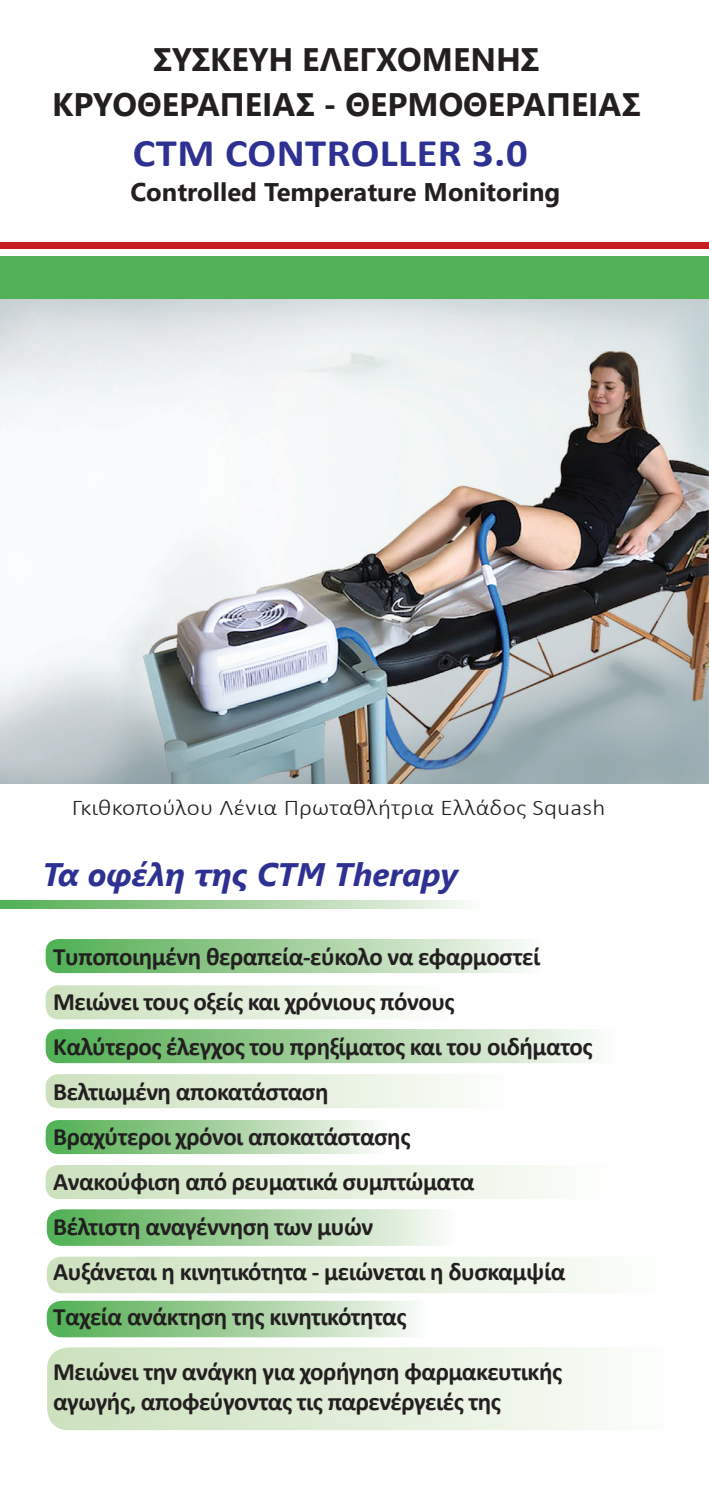
<style>
.page{position:relative;width:709px;height:1489px;background:#fff}
.page>*{position:absolute;margin:0;border:0;box-sizing:border-box;transform-origin:0 0}
.t1{font:700 39px "Calibri";letter-spacing:.01em;color:#2e3092;scale:1.09 1}
.t2{font:700 32.5px "Segoe UI";color:#231f20}
.t3{font:italic 700 32.5px "Segoe UI";color:#2e3092}
.t4{font:700 25.5px "Segoe UI";color:#231f20}
.t5{font:700 25px "Calibri";letter-spacing:-.02em;color:#231f20}
.t6{font:300 22.5px "Calibri";letter-spacing:.01em;color:#231f20;scale:1.11 1}
</style>
<div class="page">
<div style="left:0;top:256px;width:709px;height:44px;background:#50b156"></div>
<div style="left:0;top:242px;width:709px;height:6px;background:#c61c22"></div>
<svg style="left:47px;top:1347px;width:556px;height:82px;background:#e0ecd8"></svg>
<svg style="left:46px;top:1074px;width:413px;height:34px;background:#e0edd8"></svg>
<svg style="left:46px;top:1165px;width:501px;height:33px;background:#e0ecd8"></svg>
<svg style="left:47px;top:1256px;width:549px;height:36px;background:#e1edd8"></svg>
<svg style="left:46px;top:985px;width:359px;height:34px;background:#e0edd8"></svg>
<svg style="left:46px;top:1029px;width:549px;height:34px;background:#a2d09f"></svg>
<svg style="left:46px;top:1120px;width:329px;height:33px;background:#a2d09f"></svg>
<svg style="left:47px;top:1209px;width:394px;height:36px;background:#a3d19f"></svg>
<svg style="left:47px;top:1300px;width:368px;height:37px;background:#a4d1a1"></svg>
<svg style="left:46px;top:939px;width:479px;height:34px;background:#a2d09f"></svg>
<svg style="left:0;top:900px;width:466px;height:8px;background:#a2d09f"></svg>
<img style="left:0;top:300px;width:709px;height:483px">
<p class="t2" style="left:153px;top:29px;width:387px">ΣΥΣΚΕΥΗ ΕΛΕΓΧΟΜΕΝΗΣ</p>
<p class="t2" style="left:52px;top:74px;width:590px">ΚΡΥΟΘΕΡΑΠΕΙΑΣ - ΘΕΡΜΟΘΕΡΑΠΕΙΑΣ</p>
<p class="t1" style="left:133px;top:126px;width:364px">CTM CONTROLLER 3.0</p>
<p class="t4" style="left:130px;top:168px;width:431px">Controlled Temperature Monitoring</p>
<p class="t6" style="left:72px;top:793px;width:482px">Γκιθκοπούλου Λένια Πρωταθλήτρια Ελλάδος Squash</p>
<p class="t3" style="left:43px;top:843px;width:417px">Τα οφέλη της CTM Therapy</p>
<p class="t5" style="left:53px;top:938px;width:488px">Τυποποιημένη θεραπεία-εύκολο να εφαρμοστεί</p>
<p class="t5" style="left:53px;top:983px;width:403px">Μειώνει τους οξείς και χρόνιους πόνους</p>
<p class="t5" style="left:53px;top:1028px;width:541px">Καλύτερος έλεγχος του πρηξίματος και του οιδήματος</p>
<p class="t5" style="left:53px;top:1073px;width:277px">Βελτιωμένη αποκατάσταση</p>
<p class="t5" style="left:53px;top:1118px;width:359px">Βραχύτεροι χρόνοι αποκατάστασης</p>
<p class="t5" style="left:53px;top:1163px;width:423px">Ανακούφιση από ρευματικά συμπτώματα</p>
<p class="t5" style="left:53px;top:1208px;width:321px">Βέλτιστη αναγέννηση των μυών</p>
<p class="t5" style="left:53px;top:1253px;width:514px">Αυξάνεται η κινητικότητα - μειώνεται η δυσκαμψία</p>
<p class="t5" style="left:53px;top:1298px;width:355px">Ταχεία ανάκτηση της κινητικότητας</p>
<p class="t5" style="left:53px;top:1353px;width:510px">Μειώνει την ανάγκη για χορήγηση φαρμακευτικής</p>
<p class="t5" style="left:53px;top:1383px;width:449px">αγωγής, αποφεύγοντας τις παρενέργειές της</p>
</div>
